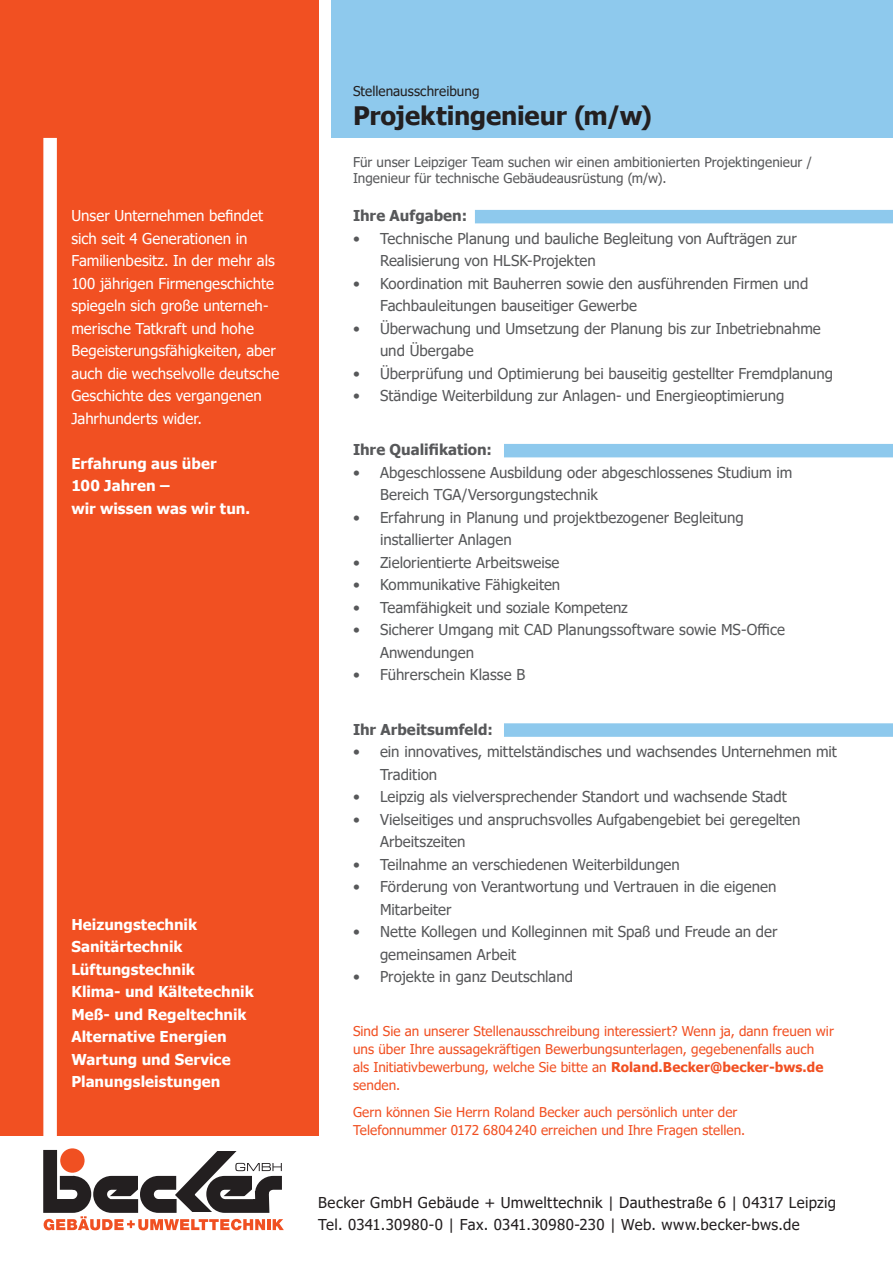
<style>
.page{position:relative;width:893px;height:1263px;background:#fff}
.page>*{position:absolute;margin:0;border:0;box-sizing:border-box;transform-origin:0 0}
.t1{font:700 25.5px "Tahoma";letter-spacing:-.005em;color:#231f20}
.t2{font:15px/22.5px "Tahoma";color:#57585a}
.t3{font:15px/22.5px "Tahoma";color:#fff}
.t4{font:700 15px/22.5px "Tahoma";letter-spacing:.005em;color:#fff}
.t5{font:15px/22.5px "Tahoma";letter-spacing:.025em;color:#231f20}
.t6{font:700 15px "Tahoma";color:#57585a}
.t7{font:13.5px/18px "Tahoma";letter-spacing:.005em;color:#f15022}
.t8{font:13.5px/16.5px "Tahoma";letter-spacing:.005em;color:#57585a}
.t9{font:13.5px "Tahoma";letter-spacing:.005em;color:#231f20}
.s1{font-weight:700}
</style>
<div class="page">
<div style="left:0;top:0;width:318px;height:1135px;background:#f15022"></div>
<div style="left:332px;top:0;width:561px;height:138px;background:#8ec9ed"></div>
<svg style="left:43px;top:1148px;width:241px;height:83px"></svg>
<div style="left:43px;top:138px;width:14px;height:1002px;background:#fff"></div>
<div style="left:475px;top:210px;width:418px;height:13px;background:#8ec9ed"></div>
<div style="left:504px;top:444px;width:389px;height:13px;background:#8ec9ed"></div>
<div style="left:504px;top:723px;width:389px;height:14px;background:#8ec9ed"></div>
<p class="t3" style="left:71px;top:205px;width:209px">Unser Unternehmen befindet sich seit 4 Generationen in<br>Familienbesitz. In der mehr als<br>100 jährigen Firmengeschichte spiegeln sich große unterneh&shy;merische Tatkraft und hohe<br>Begeisterungsfähigkeiten, aber auch die wechselvolle deutsche<br>Geschichte des vergangenen<br>Jahrhunderts wider.</p>
<p class="t4" style="left:71px;top:453px;width:180px">Erfahrung aus über<br>100 Jahren –<br>wir wissen was wir tun.</p>
<p class="t4" style="left:71px;top:913px;width:184px">Heizungstechnik<br>Sanitärtechnik<br>Lüftungstechnik<br>Klima- und Kältetechnik<br>Meß- und Regeltechnik<br>Alternative Energien<br>Wartung und Service<br>Planungsleistungen</p>
<p class="t9" style="left:353px;top:82px;width:128px">Stellenausschreibung</p>
<h1 class="t1" style="left:353px;top:98px;width:301px">Projektingenieur (m/w)</h1>
<p class="t8" style="left:353px;top:154px;width:460px">Für unser Leipziger Team suchen wir einen ambitionierten Projektingenieur /<br>Ingenieur für technische Gebäudeausrüstung (m/w).</p>
<p class="t6" style="left:353px;top:205px;width:116px">Ihre Aufgaben:</p>
<p class="t2" style="left:380px;top:228px;width:418px;text-indent:-27px">• Technische Planung und bauliche Begleitung von Aufträgen zur<br>Realisierung von HLSK-Projekten</p>
<p class="t2" style="left:380px;top:273px;width:430px;text-indent:-27px">• Koordination mit Bauherren sowie den ausführenden Firmen und<br>Fachbauleitungen bauseitiger Gewerbe</p>
<p class="t2" style="left:380px;top:318px;width:442px;text-indent:-27px">• Überwachung und Umsetzung der Planung bis zur Inbetriebnahme und Übergabe</p>
<p class="t2" style="left:353px;top:363px;width:482px">• Überprüfung und Optimierung bei bauseitig gestellter Fremdplanung</p>
<p class="t2" style="left:353px;top:385px;width:433px">• Ständige Weiterbildung zur Anlagen- und Energieoptimierung</p>
<p class="t6" style="left:353px;top:439px;width:140px">Ihre Qualifikation:</p>
<p class="t2" style="left:380px;top:462px;width:414px;text-indent:-27px">• Abgeschlossene Ausbildung oder abgeschlossenes Studium im<br>Bereich TGA/Versorgungstechnik</p>
<p class="t2" style="left:380px;top:507px;width:365px;text-indent:-27px">• Erfahrung in Planung und projektbezogener Begleitung installierter Anlagen</p>
<p class="t2" style="left:353px;top:552px;width:208px">• Zielorientierte Arbeitsweise</p>
<p class="t2" style="left:353px;top:574px;width:209px">• Kommunikative Fähigkeiten</p>
<p class="t2" style="left:353px;top:597px;width:276px">• Teamfähigkeit und soziale Kompetenz</p>
<p class="t2" style="left:380px;top:619px;width:406px;text-indent:-27px">• Sicherer Umgang mit CAD Planungssoftware sowie MS-Office<br>Anwendungen</p>
<p class="t2" style="left:353px;top:664px;width:174px">• Führerschein Klasse B</p>
<p class="t6" style="left:353px;top:719px;width:141px">Ihr Arbeitsumfeld:</p>
<p class="t2" style="left:380px;top:741px;width:458px;text-indent:-27px">• ein innovatives, mittelständisches und wachsendes Unternehmen mit<br>Tradition</p>
<p class="t2" style="left:353px;top:786px;width:435px">• Leipzig als vielversprechender Standort und wachsende Stadt</p>
<p class="t2" style="left:380px;top:809px;width:422px;text-indent:-27px">• Vielseitiges und anspruchsvolles Aufgabengebiet bei geregelten<br>Arbeitszeiten</p>
<p class="t2" style="left:353px;top:854px;width:328px">• Teilnahme an verschiedenen Weiterbildungen</p>
<p class="t2" style="left:380px;top:876px;width:398px;text-indent:-27px">• Förderung von Verantwortung und Vertrauen in die eigenen<br>Mitarbeiter</p>
<p class="t2" style="left:380px;top:921px;width:399px;text-indent:-27px">• Nette Kollegen und Kolleginnen mit Spaß und Freude an der gemeinsamen Arbeit</p>
<p class="t2" style="left:353px;top:966px;width:222px">• Projekte in ganz Deutschland</p>
<p class="t7" style="left:353px;top:1023px;width:482px">Sind Sie an unserer Stellenausschreibung interessiert? Wenn ja, dann freuen wir uns über Ihre aussagekräftigen Bewerbungsunterlagen, gegebenenfalls auch als Initiativbewerbung, welche Sie bitte an <span class="s1">Roland.Becker@becker-bws.de </span>senden.</p>
<p class="t7" style="left:353px;top:1104px;width:394px">Gern können Sie Herrn Roland Becker auch persönlich unter der<br>Telefonnummer 0172 6804240 erreichen und Ihre Fragen stellen.</p>
<p class="t5" style="left:318px;top:1192px;width:519px">Becker GmbH Gebäude + Umwelttechnik | Dauthestraße 6 | 04317 Leipzig<br>Tel. 0341.30980-0 | Fax. 0341.30980-230 | Web. www.becker-bws.de</p>
</div>
